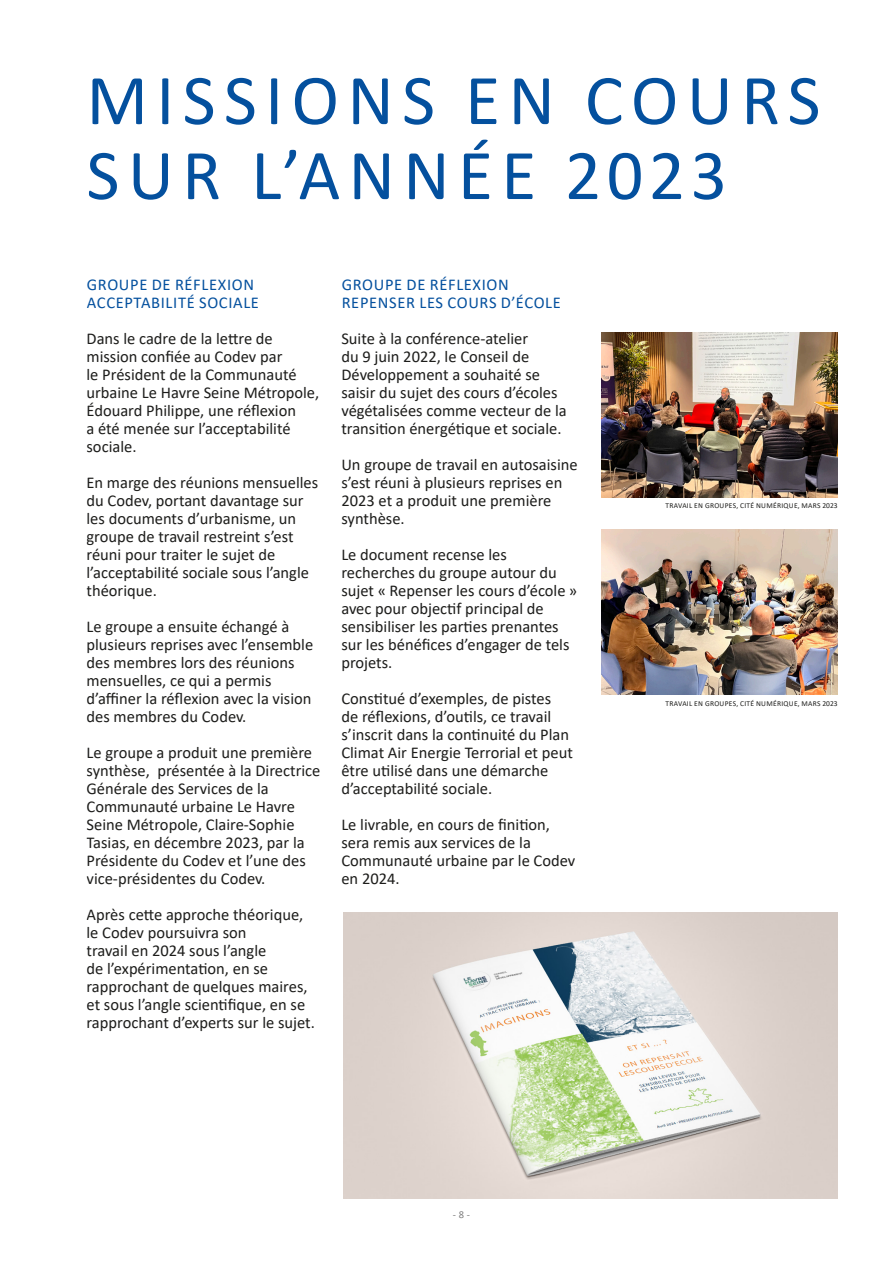
<style>
.page{position:relative;width:893px;height:1263px;background:#fff}
.page>*{position:absolute;margin:0;border:0;box-sizing:border-box;transform-origin:0 0}
.SOUS_TITRE{font:72px "Calibri";letter-spacing:.115em;color:#04509e}
.TEXTE{font:16.5px/18px "Calibri";color:#1d1d1b}
.SOUS_SOUS_TITRE{font:16.5px/18px "Calibri";letter-spacing:.04em;color:#04509e}
.t1{font:10.5px "Calibri";color:#808080}
.t2{font:7.5px "Calibri";letter-spacing:.04em;color:#1d1d1b}
</style>
<div class="page">
<img style="left:601px;top:332px;width:237px;height:165px">
<img style="left:601px;top:530px;width:237px;height:165px">
<img style="left:343px;top:912px;width:495px;height:287px">
<p class="SOUS_TITRE" style="left:86px;top:50px;width:736px">MISSIONS EN COURS</p>
<p class="SOUS_TITRE" style="left:86px;top:125px;width:642px">SUR L’ANNÉE 2023</p>
<p class="SOUS_SOUS_TITRE" style="left:87px;top:275px;width:174px">GROUPE DE RÉFLEXION<br>ACCEPTABILITÉ SOCIALE</p>
<p class="TEXTE" style="left:87px;top:329px;width:234px">Dans le cadre de la lettre de mission confiée au Codev par<br>le Président de la Communauté urbaine Le Havre Seine Métropole,<br>Édouard Philippe, une réflexion<br>a été menée sur l’acceptabilité sociale.</p>
<p class="TEXTE" style="left:87px;top:473px;width:233px">En marge des réunions mensuelles du Codev, portant davantage sur les documents d’urbanisme, un groupe de travail restreint s’est réuni pour traiter le sujet de l’acceptabilité sociale sous l’angle théorique.</p>
<p class="TEXTE" style="left:87px;top:617px;width:228px">Le groupe a ensuite échangé à plusieurs reprises avec l’ensemble des membres lors des réunions mensuelles, ce qui a permis d’affiner la réflexion avec la vision des membres du Codev.</p>
<p class="TEXTE" style="left:87px;top:743px;width:235px">Le groupe a produit une première synthèse, présentée à la Directrice<br>Générale des Services de la<br>Communauté urbaine Le Havre<br>Seine Métropole, Claire-Sophie<br>Tasias, en décembre 2023, par la<br>Présidente du Codev et l’une des vice-présidentes du Codev.</p>
<p class="TEXTE" style="left:87px;top:905px;width:230px">Après cette approche théorique, le Codev poursuivra son<br>travail en 2024 sous l’angle<br>de l’expérimentation, en se rapprochant de quelques maires, et sous l’angle scientifique, en se rapprochant d’experts sur le sujet.</p>
<p class="SOUS_SOUS_TITRE" style="left:342px;top:275px;width:221px">GROUPE DE RÉFLEXION<br>REPENSER LES COURS D’ÉCOLE</p>
<p class="TEXTE" style="left:341px;top:329px;width:227px">Suite à la conférence-atelier<br>du 9 juin 2022, le Conseil de<br>Développement a souhaité se saisir du sujet des cours d’écoles végétalisées comme vecteur de la transition énergétique et sociale.</p>
<p class="TEXTE" style="left:341px;top:455px;width:238px">Un groupe de travail en autosaisine s’est réuni à plusieurs reprises en<br>2023 et a produit une première synthèse.</p>
<p class="TEXTE" style="left:341px;top:545px;width:237px">Le document recense les recherches du groupe autour du sujet « Repenser les cours d’école » avec pour objectif principal de sensibiliser les parties prenantes sur les bénéfices d’engager de tels projets.</p>
<p class="TEXTE" style="left:341px;top:689px;width:233px">Constitué d’exemples, de pistes<br>de réflexions, d’outils, ce travail s’inscrit dans la continuité du Plan Climat Air Energie Terrorial et peut être utilisé dans une démarche d’acceptabilité sociale.</p>
<p class="TEXTE" style="left:341px;top:815px;width:235px">Le livrable, en cours de finition, sera remis aux services de la<br>Communauté urbaine par le Codev en 2024.</p>
<p class="t1" style="left:453px;top:1208px;width:19px">- 8 -</p>
<p class="t2" style="left:665px;top:501px;width:174px">TRAVAIL EN GROUPES, CITÉ NUMÉRIQUE, MARS 2023</p>
<p class="t2" style="left:665px;top:698px;width:174px">TRAVAIL EN GROUPES, CITÉ NUMÉRIQUE, MARS 2023</p>
</div>
